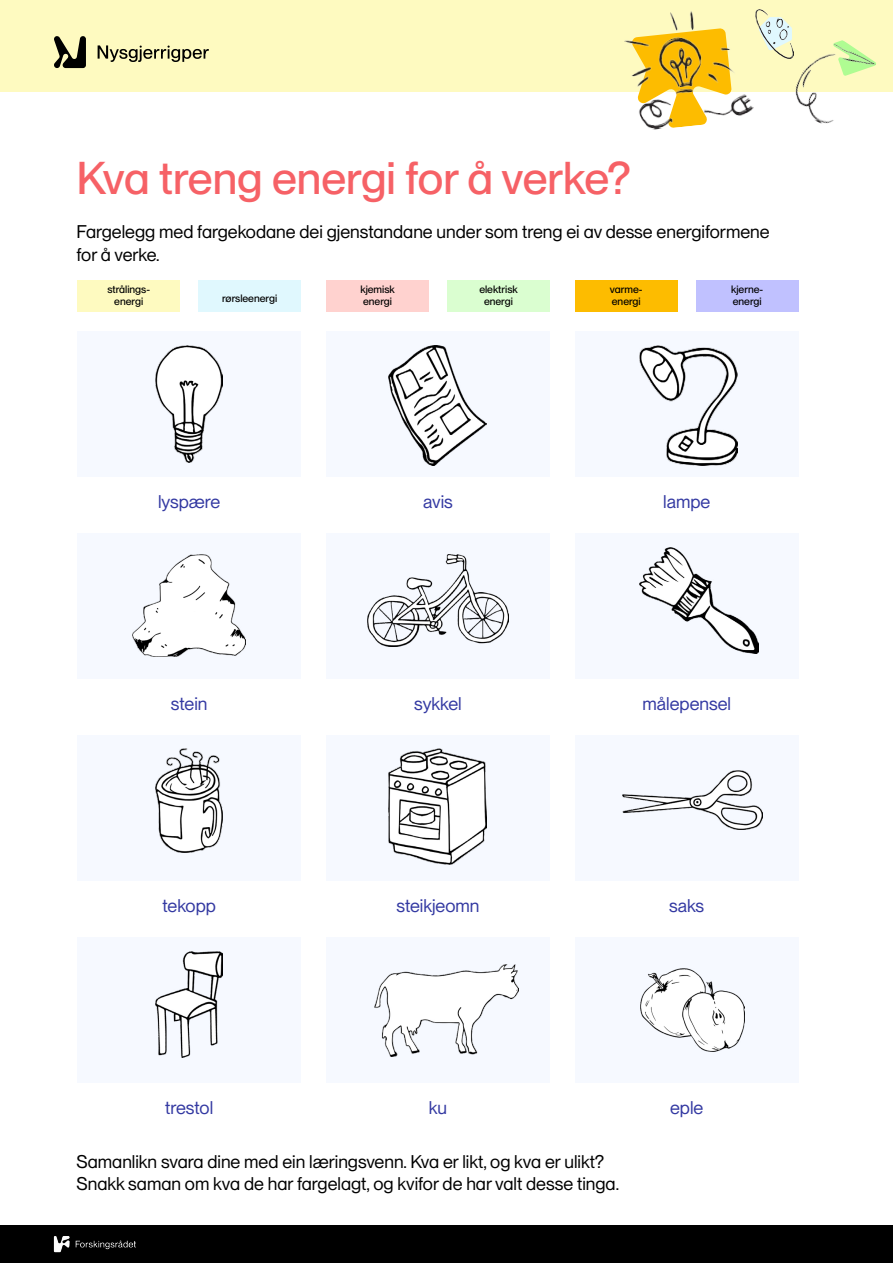
<style>
.page{position:relative;width:893px;height:1263px;background:#fff}
.page>*{position:absolute;margin:0;border:0;box-sizing:border-box;transform-origin:0 0}
.Tittel{font:500 45px "PP Neue Montreal";color:#f66166}
.Brødtekst{font:18px "PP Neue Montreal";color:#000}
.Tekst_bildeoppgave{font:18px "PP Neue Montreal";color:#3339a2}
.Tittel-2{font:500 10.5px/12px "PP Neue Montreal";color:#000;text-align:center}
</style>
<div class="page">
<div style="left:0;top:0;width:893px;height:91px;background:#fefac0"></div>
<div style="left:0;top:1225px;width:893px;height:38px;background:#000"></div>
<img style="left:622px;top:11px;width:133px;height:119px">
<img style="left:756px;top:10px;width:36px;height:49px">
<img style="left:786px;top:37px;width:90px;height:87px">
<svg style="left:98px;top:45px;width:111px;height:17px"></svg>
<svg style="left:54px;top:36px;width:32px;height:32px"></svg>
<img style="left:53px;top:1236px;width:83px;height:16px">
<div style="left:77px;top:280px;width:103px;height:32px;background:#fefac0"></div>
<div style="left:198px;top:280px;width:103px;height:32px;background:#e0f8fe"></div>
<div style="left:326px;top:280px;width:103px;height:32px;background:#ffd2cf"></div>
<div style="left:447px;top:280px;width:103px;height:32px;background:#dafed0"></div>
<div style="left:575px;top:280px;width:103px;height:32px;background:#fdbc00"></div>
<div style="left:696px;top:280px;width:103px;height:32px;background:#c0c1ff"></div>
<div style="left:77px;top:332px;width:224px;height:145px;background:#f6f9ff"></div>
<img style="left:156px;top:346px;width:67px;height:117px">
<div style="left:326px;top:332px;width:224px;height:145px;background:#f6f9ff"></div>
<img style="left:389px;top:345px;width:97px;height:121px">
<div style="left:575px;top:332px;width:224px;height:145px;background:#f6f9ff"></div>
<img style="left:640px;top:345px;width:97px;height:120px">
<div style="left:77px;top:534px;width:224px;height:145px;background:#f6f9ff"></div>
<img style="left:133px;top:554px;width:113px;height:103px">
<div style="left:326px;top:534px;width:224px;height:145px;background:#f6f9ff"></div>
<img style="left:367px;top:554px;width:142px;height:93px">
<div style="left:575px;top:534px;width:224px;height:145px;background:#f6f9ff"></div>
<img style="left:640px;top:548px;width:118px;height:106px">
<div style="left:77px;top:735px;width:224px;height:146px;background:#f6f9ff"></div>
<img style="left:156px;top:748px;width:67px;height:105px">
<div style="left:326px;top:735px;width:224px;height:146px;background:#f6f9ff"></div>
<img style="left:389px;top:748px;width:97px;height:117px">
<div style="left:575px;top:735px;width:224px;height:146px;background:#f6f9ff"></div>
<img style="left:622px;top:770px;width:141px;height:60px">
<div style="left:77px;top:937px;width:224px;height:146px;background:#f6f9ff"></div>
<img style="left:156px;top:952px;width:67px;height:106px">
<div style="left:326px;top:937px;width:224px;height:146px;background:#f6f9ff"></div>
<img style="left:374px;top:964px;width:145px;height:92px">
<div style="left:575px;top:937px;width:224px;height:146px;background:#f6f9ff"></div>
<img style="left:640px;top:969px;width:105px;height:83px">
<h1 class="Tittel" style="left:77px;top:152px;width:555px">Kva treng energi for å verke?</h1>
<p class="Brødtekst" style="left:77px;top:221px;width:695px">Fargelegg med fargekodane dei gjenstandane under som treng ei av desse energiformene</p>
<p class="Brødtekst" style="left:77px;top:244px;width:85px">for å verke.</p>
<h1 class="Tittel-2" style="left:107px;top:283px;width:44px">strålings&shy;energi</h1>
<h1 class="Tittel-2" style="left:222px;top:292px;width:56px">rørsleenergi</h1>
<h1 class="Tittel-2" style="left:360px;top:283px;width:36px;text-align:left">kjemisk energi</h1>
<h1 class="Tittel-2" style="left:479px;top:283px;width:40px">elektrisk energi</h1>
<h1 class="Tittel-2" style="left:610px;top:283px;width:34px">varme-</h1>
<h1 class="Tittel-2" style="left:731px;top:283px;width:34px;text-align:left">kjerne&shy;energi</h1>
<h1 class="Tittel-2" style="left:612px;top:295px;width:30px">energi</h1>
<p class="Tekst_bildeoppgave" style="left:158px;top:491px;width:64px">lyspære</p>
<p class="Tekst_bildeoppgave" style="left:423px;top:491px;width:31px">avis</p>
<p class="Tekst_bildeoppgave" style="left:663px;top:491px;width:49px">lampe</p>
<p class="Tekst_bildeoppgave" style="left:171px;top:693px;width:38px">stein</p>
<p class="Tekst_bildeoppgave" style="left:414px;top:693px;width:49px">sykkel</p>
<p class="Tekst_bildeoppgave" style="left:642px;top:693px;width:90px">målepensel</p>
<p class="Tekst_bildeoppgave" style="left:163px;top:895px;width:55px">tekopp</p>
<p class="Tekst_bildeoppgave" style="left:396px;top:895px;width:84px">steikjeomn</p>
<p class="Tekst_bildeoppgave" style="left:669px;top:895px;width:37px">saks</p>
<p class="Tekst_bildeoppgave" style="left:165px;top:1097px;width:50px">trestol</p>
<p class="Tekst_bildeoppgave" style="left:429px;top:1097px;width:20px">ku</p>
<p class="Tekst_bildeoppgave" style="left:670px;top:1097px;width:35px">eple</p>
<p class="Brødtekst" style="left:77px;top:1151px;width:529px">Samanlikn svara dine med ein læringsvenn. Kva er likt, og kva er ulikt?</p>
<p class="Brødtekst" style="left:77px;top:1173px;width:544px">Snakk saman om kva de har fargelagt, og kvifor de har valt desse tinga.</p>
</div>
